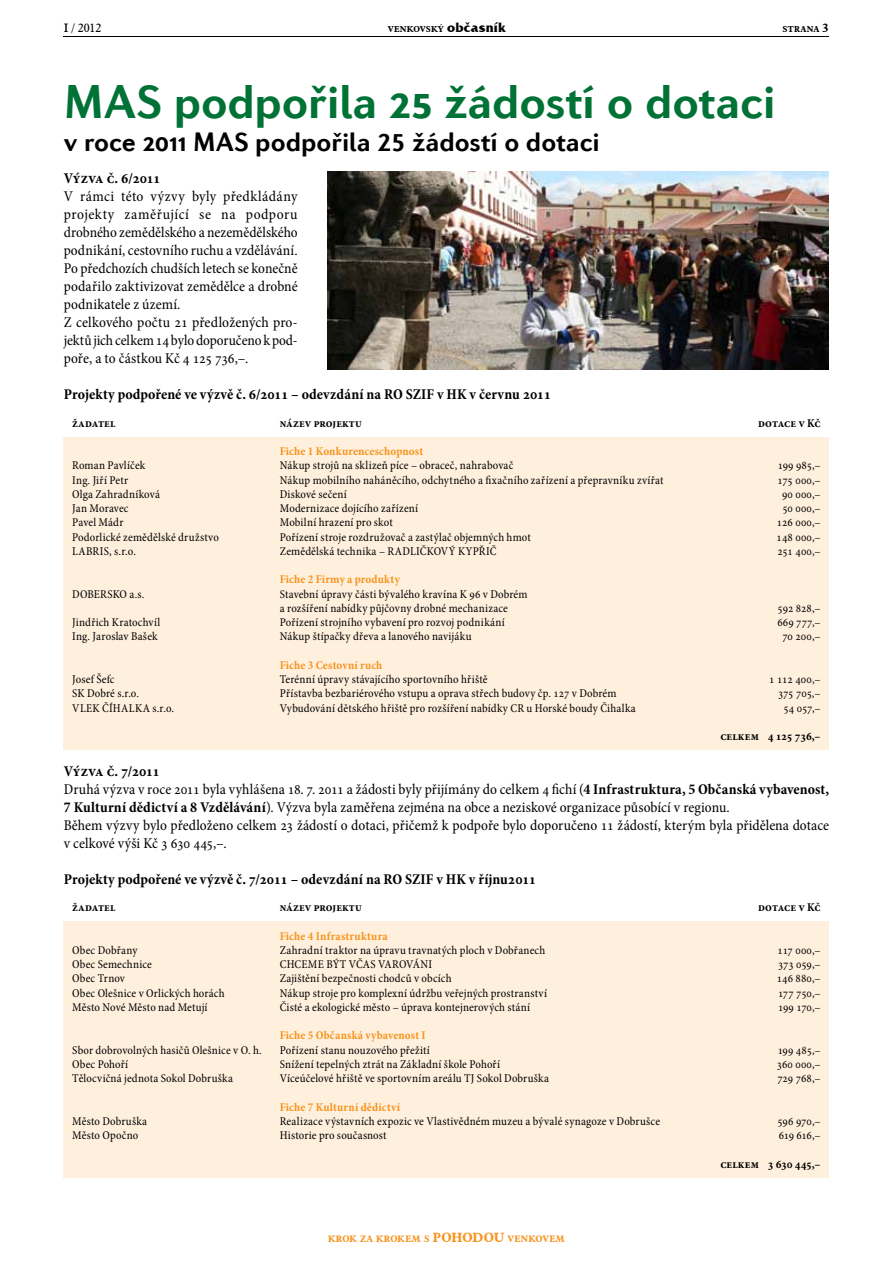
<style>
.page{position:relative;width:893px;height:1263px;background:#fff}
.page>*{position:absolute;margin:0;border:0;box-sizing:border-box;transform-origin:0 0}
.t1{font:700 48px "Diverda Sans Com";letter-spacing:-.005em;color:#007236}
.t2{font:700 27px "Diverda Sans Com";letter-spacing:-.005em;color:#000}
.t3{font:condensed 15px/18px "Minion Pro";letter-spacing:.005em;color:#000}
.t4{font:700 condensed 15px "Minion Pro";letter-spacing:.005em;color:#000}
.t5{font:700 condensed 15px "Minion Pro";letter-spacing:-.025em;color:#000}
.t6{font:condensed 12px/14.2px "Minion Pro";letter-spacing:.01em;color:#000}
.t7{font:700 condensed 12px "Minion Pro";letter-spacing:.005em;color:#f7941e}
.t8{font:700 condensed 12px "Minion Pro";color:#000}
.t9{font:12px "Aldine 721 BT";color:#000}
.t10{font:700 9.15px "Aldine 721 BT";letter-spacing:.015em;color:#f7941e}
.t11{font:700 8.4px "Aldine 721 BT";letter-spacing:.015em;color:#000}
.s1{font-family:"Friz Quadrata IT Cby BT";font-size:13.5px}
.s2{font-size:12px}
.s3{font-weight:700}
.s4{font-size:13.2px}
</style>
<div class="page">
<div style="left:64px;top:922px;width:765px;height:256px;background:#fff0de"></div>
<hr style="left:64px;top:36px;width:765px;height:1px;background:#000">
<div style="left:64px;top:438px;width:765px;height:312px;background:#fff0de"></div>
<img style="left:327px;top:172px;width:502px;height:198px">
<p class="t9" style="left:64px;top:20px;width:39px">I / 2012</p>
<p class="t11" style="left:388px;top:23px;width:119px">VENKOVSKÝ <span class="s1">občasník</span></p>
<p class="t11" style="left:782px;top:23px;width:48px">STRANA <span class="s2">3</span></p>
<h1 class="t1" style="left:64px;top:74px;width:33px">MAS</h1>
<h1 class="t1" style="left:174px;top:74px;width:603px">podpořila 25 žádostí o dotaci</h1>
<h2 class="t2" style="left:64px;top:126px;width:149px">v roce 2011 MAS</h2>
<h2 class="t2" style="left:255px;top:126px;width:346px">podpořila 25 žádostí o dotaci</h2>
<p class="t5" style="left:64px;top:168px;width:98px">Výzva č. 6/2011</p>
<p class="t3" style="left:64px;top:187px;width:235px">V rámci této výzvy byly předkládány projekty zaměřující se na podporu drobného zemědělského a nezemědělského podnikání, cestovního ruchu a vzdělávání.<br>Po předchozích chudších letech se konečně podařilo zaktivizovat zemědělce a drobné podnikatele z území.<br>Z celkového počtu 21 předložených pro&shy;jektů jich celkem 14 bylo doporučeno k pod&shy;poře, a to částkou Kč 4 125 736,–.</p>
<p class="t4" style="left:64px;top:384px;width:489px">Projekty podpořené ve výzvě č. 6/2011 – odevzdání na RO SZIF v HK v červnu 2011</p>
<p class="t8" style="left:72px;top:414px;width:45px">žadatel</p>
<p class="t8" style="left:280px;top:414px;width:83px">název projektu</p>
<p class="t8" style="left:758px;top:414px;width:64px">dotace v Kč</p>
<p class="t7" style="left:280px;top:443px;width:145px">Fiche 1 Konkurenceschopnost</p>
<p class="t6" style="left:72px;top:458px;width:75px">Roman Pavlíček</p>
<p class="t6" style="left:280px;top:458px;width:235px">Nákup strojů na sklizeň píce – obraceč, nahrabovač</p>
<p class="t6" style="left:778px;top:458px;width:44px">199 985,–</p>
<p class="t6" style="left:72px;top:473px;width:58px">Ing. Jiří Petr</p>
<p class="t6" style="left:280px;top:473px;width:385px">Nákup mobilního naháněcího, odchytného a fixačního zařízení a přepravníku zvířat</p>
<p class="t6" style="left:778px;top:473px;width:45px">175 000,–</p>
<p class="t6" style="left:72px;top:487px;width:89px">Olga Zahradníková</p>
<p class="t6" style="left:280px;top:487px;width:68px">Diskové sečení</p>
<p class="t6" style="left:782px;top:487px;width:40px">90 000,–</p>
<p class="t6" style="left:72px;top:501px;width:58px">Jan Moravec</p>
<p class="t6" style="left:280px;top:501px;width:140px">Modernizace dojícího zařízení</p>
<p class="t6" style="left:782px;top:501px;width:40px">50 000,–</p>
<p class="t6" style="left:72px;top:515px;width:53px">Pavel Mádr</p>
<p class="t6" style="left:280px;top:515px;width:114px">Mobilní hrazení pro skot</p>
<p class="t6" style="left:777px;top:515px;width:45px">126 000,–</p>
<p class="t6" style="left:72px;top:530px;width:148px">Podorlické zemědělské družstvo</p>
<p class="t6" style="left:280px;top:530px;width:253px">Pořízení stroje rozdružovač a zastýlač objemných hmot</p>
<p class="t6" style="left:776px;top:530px;width:46px">148 000,–</p>
<p class="t6" style="left:72px;top:544px;width:65px">LABRIS, s.r.o.</p>
<p class="t6" style="left:280px;top:544px;width:218px">Zemědělská technika – RADLIČKOVÝ KYPŘIČ</p>
<p class="t6" style="left:777px;top:544px;width:45px">251 400,–</p>
<p class="t7" style="left:280px;top:571px;width:122px">Fiche 2 Firmy a produkty</p>
<p class="t6" style="left:72px;top:587px;width:74px">DOBERSKO a.s.</p>
<p class="t6" style="left:280px;top:587px;width:249px">Stavební úpravy části bývalého kravína K 96 v Dobrém a rozšíření nabídky půjčovny drobné mechanizace</p>
<p class="t6" style="left:778px;top:601px;width:45px">592 828,–</p>
<p class="t6" style="left:72px;top:615px;width:90px">Jindřich Kratochvíl</p>
<p class="t6" style="left:280px;top:615px;width:226px">Pořízení strojního vybavení pro rozvoj podnikání</p>
<p class="t6" style="left:777px;top:615px;width:45px">669 777,–</p>
<p class="t6" style="left:72px;top:629px;width:87px">Ing. Jaroslav Bašek</p>
<p class="t6" style="left:280px;top:629px;width:193px">Nákup štípačky dřeva a lanového navijáku</p>
<p class="t6" style="left:782px;top:629px;width:40px">70 200,–</p>
<p class="t7" style="left:280px;top:657px;width:104px">Fiche 3 Cestovní ruch</p>
<p class="t6" style="left:72px;top:672px;width:44px">Josef Šefc</p>
<p class="t6" style="left:280px;top:672px;width:209px">Terénní úpravy stávajícího sportovního hřiště</p>
<p class="t6" style="left:769px;top:672px;width:53px">1 112 400,–</p>
<p class="t6" style="left:72px;top:686px;width:68px">SK Dobré s.r.o.</p>
<p class="t6" style="left:280px;top:686px;width:338px">Přístavba bezbariérového vstupu a oprava střech budovy čp. 127 v Dobrém</p>
<p class="t6" style="left:778px;top:686px;width:44px">375 705,–</p>
<p class="t6" style="left:72px;top:701px;width:103px">VLEK ČÍHALKA s.r.o.</p>
<p class="t6" style="left:280px;top:701px;width:358px">Vybudování dětského hřiště pro rozšíření nabídky CR u Horské boudy Čihalka</p>
<p class="t6" style="left:784px;top:701px;width:39px">54 057,–</p>
<p class="t8" style="left:720px;top:728px;width:102px">celkem 4 125 736,–</p>
<p class="t3" style="left:64px;top:762px;width:767px"><span class="s3">Výzva č. 7/2011<br></span>Druhá výzva v roce 2011 byla vyhlášena 18. 7. 2011 a žádosti byly přijímány do celkem 4 fichí (<span class="s3">4 Infrastruktura, 5 Občanská vybavenost, 7 Kulturní dědictví a 8 Vzdělávání</span>). Výzva byla zaměřena zejména na obce a neziskové organizace působící v regionu.<br>Během výzvy bylo předloženo celkem 23 žádostí o dotaci, přičemž k podpoře bylo doporučeno 11 žádostí, kterým byla přidělena dotace v celkové výši Kč 3 630 445,–.</p>
<p class="t4" style="left:64px;top:869px;width:474px">Projekty podpořené ve výzvě č. 7/2011 – odevzdání na RO SZIF v HK v říjnu2011</p>
<p class="t8" style="left:72px;top:899px;width:45px">žadatel</p>
<p class="t8" style="left:280px;top:899px;width:83px">název projektu</p>
<p class="t8" style="left:758px;top:899px;width:64px">dotace v Kč</p>
<p class="t7" style="left:280px;top:927px;width:110px">Fiche 4 Infrastruktura</p>
<p class="t6" style="left:72px;top:943px;width:67px">Obec Dobřany</p>
<p class="t6" style="left:280px;top:943px;width:267px">Zahradní traktor na úpravu travnatých ploch v Dobřanech</p>
<p class="t6" style="left:778px;top:943px;width:45px">117 000,–</p>
<p class="t6" style="left:72px;top:957px;width:81px">Obec Semechnice</p>
<p class="t6" style="left:280px;top:957px;width:154px">CHCEME BÝT VČAS VAROVÁNI</p>
<p class="t6" style="left:778px;top:957px;width:44px">373 059,–</p>
<p class="t6" style="left:72px;top:971px;width:54px">Obec Trnov</p>
<p class="t6" style="left:280px;top:971px;width:173px">Zajištění bezpečnosti chodců v obcích</p>
<p class="t6" style="left:777px;top:971px;width:45px">146 880,–</p>
<p class="t6" style="left:72px;top:986px;width:154px">Obec Olešnice v Orlických horách</p>
<p class="t6" style="left:280px;top:986px;width:269px">Nákup stroje pro komplexní údržbu veřejných prostranství</p>
<p class="t6" style="left:778px;top:986px;width:44px">177 750,–</p>
<p class="t6" style="left:72px;top:1000px;width:137px">Město Nové Město nad Metují</p>
<p class="t6" style="left:280px;top:1000px;width:252px">Čisté a ekologické město – úprava kontejnerových stání</p>
<p class="t6" style="left:778px;top:1000px;width:44px">199 170,–</p>
<p class="t7" style="left:280px;top:1027px;width:147px">Fiche 5 Občanská vybavenost I</p>
<p class="t6" style="left:72px;top:1043px;width:191px">Sbor dobrovolných hasičů Olešnice v O. h.</p>
<p class="t6" style="left:280px;top:1043px;width:151px">Pořízení stanu nouzového přežití</p>
<p class="t6" style="left:778px;top:1043px;width:44px">199 485,–</p>
<p class="t6" style="left:72px;top:1057px;width:57px">Obec Pohoří</p>
<p class="t6" style="left:280px;top:1057px;width:222px">Snížení tepelných ztrát na Základní škole Pohoří</p>
<p class="t6" style="left:777px;top:1057px;width:45px">360 000,–</p>
<p class="t6" style="left:72px;top:1071px;width:162px">Tělocvičná jednota Sokol Dobruška</p>
<p class="t6" style="left:280px;top:1071px;width:271px">Víceúčelové hřiště ve sportovním areálu TJ Sokol Dobruška</p>
<p class="t6" style="left:777px;top:1071px;width:45px">729 768,–</p>
<p class="t7" style="left:280px;top:1098px;width:122px">Fiche 7 Kulturní dědictví</p>
<p class="t6" style="left:72px;top:1114px;width:76px">Město Dobruška</p>
<p class="t6" style="left:280px;top:1114px;width:382px">Realizace výstavních expozic ve Vlastivědném muzeu a bývalé synagoze v Dobrušce</p>
<p class="t6" style="left:777px;top:1114px;width:45px">596 970,–</p>
<p class="t6" style="left:72px;top:1128px;width:68px">Město Opočno</p>
<p class="t6" style="left:280px;top:1128px;width:108px">Historie pro současnost</p>
<p class="t6" style="left:779px;top:1128px;width:43px">619 616,–</p>
<p class="t8" style="left:720px;top:1155px;width:102px">celkem 3 630 445,–</p>
<p class="t10" style="left:328px;top:1233px;width:238px">KROK ZA KROKEM S <span class="s4">POHODOU</span> VENKOVEM</p>
</div>
